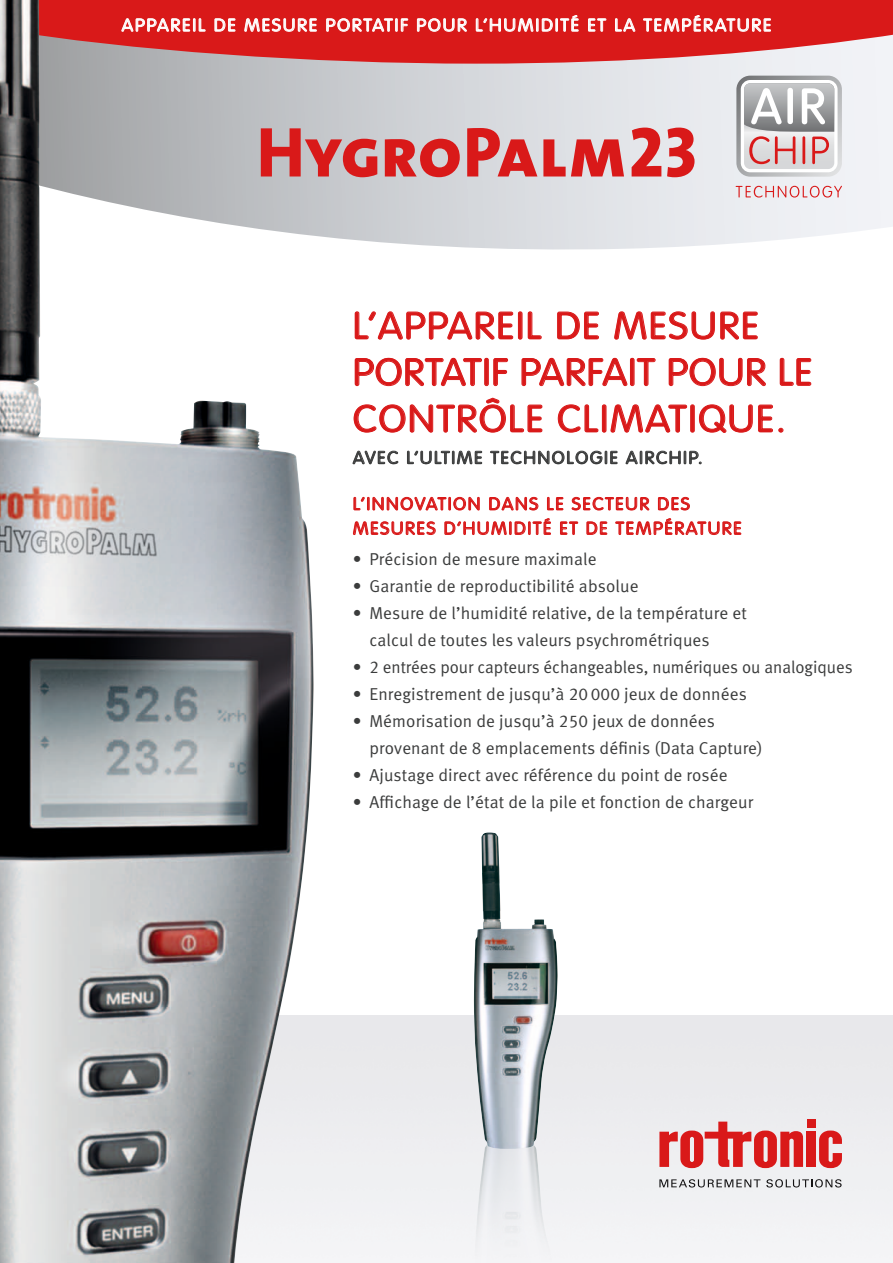
<style>
.page{position:relative;width:893px;height:1263px;background:#fff}
.page>*{position:absolute;margin:0;border:0;box-sizing:border-box;transform-origin:0 0}
.t1{font:300 37.65px "VAG Rounded LT";letter-spacing:.04em;color:#d91919;scale:1.08 1}
.t2{font:300 37.65px "VAG Rounded LT";letter-spacing:.02em;color:#d91919;scale:1.08 1}
.t3{font:300 17.4px "VAG Rounded LT";letter-spacing:.09em;color:#d91919;scale:1.08 1}
.t4{font:300 17.4px "VAG Rounded LT";letter-spacing:.1em;color:#fff;scale:1.08 1}
.t5{font:300 17.4px "VAG Rounded LT";letter-spacing:.09em;color:#3b3c3c;scale:1.08 1}
.Lead__Text_in_roter{font:17.25px "Meta Normal LF";letter-spacing:.01em;color:#3b3c3c}
</style>
<div class="page">
<svg style="left:314px;top:64px;width:579px;height:186px"></svg>
<svg style="left:314px;top:0;width:579px;height:64px;background:#db3839"></svg>
<div style="left:314px;top:1015px;width:579px;height:245px;background:#ededf0"></div>
<svg style="left:736px;top:186px;width:106px;height:12px"></svg>
<svg style="left:736px;top:76px;width:106px;height:101px"></svg>
<img style="left:0;top:0;width:314px;height:1263px">
<img style="left:474px;top:1149px;width:79px;height:114px">
<img style="left:474px;top:832px;width:84px;height:317px">
<svg style="left:354px;top:311px;width:160px;height:29px"></svg>
<div style="left:518px;top:311px;width:4px;height:29px;border:1px solid #d91919;border-radius:2px"></div>
<svg style="left:527px;top:311px;width:15px;height:29px"></svg>
<svg style="left:557px;top:311px;width:42px;height:29px"></svg>
<svg style="left:614px;top:311px;width:144px;height:29px"></svg>
<svg style="left:354px;top:357px;width:128px;height:30px"></svg>
<div style="left:484px;top:358px;width:5px;height:28px;border:1px solid #d91919;border-radius:2px"></div>
<svg style="left:493px;top:358px;width:15px;height:29px"></svg>
<svg style="left:521px;top:357px;width:107px;height:30px"></svg>
<div style="left:630px;top:358px;width:4px;height:28px;border:1px solid #d91919;border-radius:2px"></div>
<svg style="left:636px;top:358px;width:20px;height:29px"></svg>
<svg style="left:668px;top:357px;width:98px;height:30px"></svg>
<svg style="left:779px;top:357px;width:33px;height:29px"></svg>
<svg style="left:353px;top:397px;width:190px;height:36px"></svg>
<svg style="left:557px;top:404px;width:42px;height:29px"></svg>
<div style="left:602px;top:404px;width:4px;height:29px;border:1px solid #d91919;border-radius:2px"></div>
<svg style="left:610px;top:404px;width:78px;height:29px"></svg>
<div style="left:690px;top:404px;width:5px;height:29px;border:1px solid #d91919;border-radius:2px"></div>
<svg style="left:699px;top:404px;width:84px;height:29px"></svg>
<svg style="left:353px;top:450px;width:45px;height:14px"></svg>
<svg style="left:407px;top:450px;width:75px;height:15px"></svg>
<svg style="left:490px;top:451px;width:128px;height:13px"></svg>
<svg style="left:626px;top:450px;width:75px;height:14px"></svg>
<svg style="left:353px;top:496px;width:127px;height:15px"></svg>
<svg style="left:489px;top:496px;width:49px;height:15px"></svg>
<svg style="left:547px;top:497px;width:16px;height:13px"></svg>
<svg style="left:572px;top:497px;width:77px;height:14px"></svg>
<svg style="left:658px;top:497px;width:32px;height:13px"></svg>
<svg style="left:353px;top:521px;width:83px;height:14px"></svg>
<svg style="left:444px;top:518px;width:107px;height:17px"></svg>
<svg style="left:560px;top:521px;width:18px;height:14px"></svg>
<svg style="left:586px;top:521px;width:21px;height:14px"></svg>
<svg style="left:615px;top:518px;width:126px;height:17px"></svg>
<svg style="left:261px;top:128px;width:400px;height:49px;background:#d57b7d"></svg>
<svg style="left:667px;top:128px;width:27px;height:49px"></svg>
<div style="left:806px;top:1132px;width:9px;height:35px;background:#d91919"></div>
<svg style="left:819px;top:1130px;width:23px;height:38px"></svg>
<div style="left:806px;top:1119px;width:9px;height:8px;background:#d91919"></div>
<svg style="left:659px;top:1121px;width:144px;height:47px;background:#e38283"></svg>
<svg style="left:659px;top:1179px;width:101px;height:8px"></svg>
<svg style="left:766px;top:1179px;width:76px;height:8px"></svg>
<svg style="left:121px;top:17px;width:85px;height:15px"></svg>
<svg style="left:214px;top:18px;width:22px;height:14px"></svg>
<svg style="left:244px;top:13px;width:73px;height:24px;background:#e14b4b"></svg>
<svg style="left:326px;top:17px;width:67px;height:15px"></svg>
<div style="left:395px;top:18px;width:3px;height:14px;border:1px solid #fff"></div>
<svg style="left:401px;top:18px;width:7px;height:14px"></svg>
<svg style="left:417px;top:18px;width:50px;height:14px"></svg>
<svg style="left:476px;top:13px;width:103px;height:24px;background:#e04646"></svg>
<svg style="left:588px;top:18px;width:18px;height:14px"></svg>
<svg style="left:615px;top:17px;width:20px;height:15px"></svg>
<svg style="left:643px;top:13px;width:128px;height:24px;background:#e14a4a"></svg>
<p class="t4" style="left:122px;top:15px;width:603px">APPAREIL DE MESURE PORTATIF POUR L’HUMIDITÉ ET LA TEMPÉRATURE</p>
<p class="t1" style="left:353px;top:304px;width:377px">L’APPAREIL DE MESURE</p>
<p class="t2" style="left:353px;top:351px;width:427px">PORTATIF PARFAIT POUR LE</p>
<p class="t1" style="left:353px;top:397px;width:402px">CONTRÔLE CLIMATIQUE.</p>
<p class="t5" style="left:353px;top:448px;width:325px">AVEC L’ULTIME TECHNOLOGIE AIRCHIP.</p>
<p class="t3" style="left:353px;top:494px;width:313px">L’INNOVATION DANS LE SECTEUR DES</p>
<p class="t3" style="left:353px;top:518px;width:361px">MESURES D’HUMIDITÉ ET DE TEMPÉRATURE</p>
<p class="Lead__Text_in_roter" style="left:353px;top:549px;width:245px">• Précision de mesure maximale</p>
<p class="Lead__Text_in_roter" style="left:353px;top:576px;width:287px">• Garantie de reproductibilité absolue</p>
<p class="Lead__Text_in_roter" style="left:353px;top:603px;width:395px">• Mesure de l’humidité relative, de la température et</p>
<p class="Lead__Text_in_roter" style="left:369px;top:630px;width:342px">calcul de toutes les valeurs psychrométriques</p>
<p class="Lead__Text_in_roter" style="left:353px;top:657px;width:501px">• 2 entrées pour capteurs échangeables, numériques ou analogiques</p>
<p class="Lead__Text_in_roter" style="left:353px;top:684px;width:395px">• Enregistrement de jusqu’à 20 000 jeux de données</p>
<p class="Lead__Text_in_roter" style="left:353px;top:711px;width:364px">• Mémorisation de jusqu’à 250 jeux de données</p>
<p class="Lead__Text_in_roter" style="left:369px;top:738px;width:395px">provenant de 8 emplacements définis (Data Capture)</p>
<p class="Lead__Text_in_roter" style="left:353px;top:765px;width:376px">• Ajustage direct avec référence du point de rosée</p>
<p class="Lead__Text_in_roter" style="left:353px;top:792px;width:402px">• Affichage de l’état de la pile et fonction de chargeur</p>
</div>
